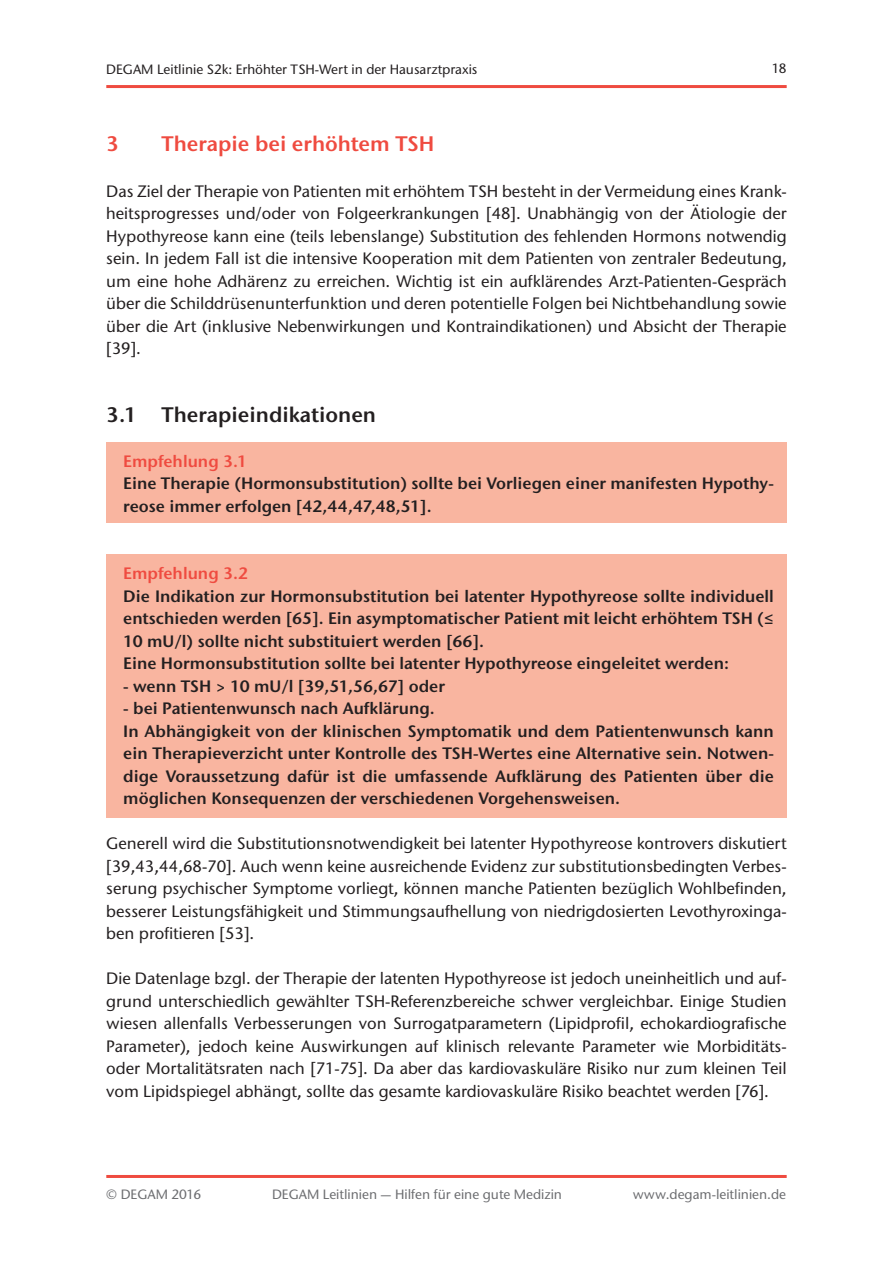
<style>
.page{position:relative;width:893px;height:1263px;background:#fff}
.page>*{position:absolute;margin:0;border:0;box-sizing:border-box;transform-origin:0 0}
.t1{font:600 21px "Stone Sans ITC Pro";color:#ef4b40}
.t2{font:600 21px "Stone Sans ITC Pro";color:#231f20}
.t3{font:500 16.5px/22.5px "Stone Sans ITC Std";color:#231f20;text-align:justify}
.t4{font:600 16.5px/22.5px "Stone Sans ITC Pro";color:#231f20}
.t5{font:600 16.5px "Stone Sans ITC Pro";color:#ef4b40}
.t6{font:500 13.5px "Stone Sans ITC Std";color:#6c6d70}
.t7{font:500 13.5px "Stone Sans ITC Std";color:#231f20}
</style>
<div class="page">
<div style="left:106px;top:442px;width:681px;height:81px;background:#f9b5a0"></div>
<div style="left:106px;top:554px;width:681px;height:263px;background:#f9b5a0"></div>
<hr style="left:106px;top:85px;width:681px;height:3px;background:#ef4b40">
<hr style="left:106px;top:1175px;width:681px;height:3px;background:#ef4b40">
<p class="t7" style="left:106px;top:61px;width:373px">DEGAM Leitlinie S2k: Erhöhter TSH-Wert in der Hausarztpraxis</p>
<p class="t7" style="left:772px;top:60px;width:16px">18</p>
<p class="t1" style="left:106px;top:131px;width:14px">3</p>
<p class="t1" style="left:162px;top:131px;width:274px">Therapie bei erhöhtem TSH</p>
<p class="t3" style="left:106px;top:179px;width:682px">Das Ziel der Therapie von Patienten mit erhöhtem TSH besteht in der Vermeidung eines Krank&shy;heitsprogresses und/oder von Folgeerkrankungen [48]. Unabhängig von der Ätiologie der Hypothyreose kann eine (teils lebenslange) Substitution des fehlenden Hormons notwendig sein. In jedem Fall ist die intensive Kooperation mit dem Patienten von zentraler Bedeutung, um eine hohe Adhärenz zu erreichen. Wichtig ist ein aufklärendes Arzt-Patienten-Gespräch über die Schilddrüsenunterfunktion und deren potentielle Folgen bei Nichtbehandlung sowie über die Art (inklusive Nebenwirkungen und Kontraindikationen) und Absicht der Therapie [39].</p>
<p class="t2" style="left:106px;top:401px;width:271px">3.1 Therapieindikationen</p>
<p class="t5" style="left:123px;top:450px;width:125px">Empfehlung 3.1</p>
<p class="t4" style="left:123px;top:472px;width:652px">Eine Therapie (Hormonsubstitution) sollte bei Vorliegen einer manifesten Hypothy&shy;reose immer erfolgen [42,44,47,48,51].</p>
<p class="t5" style="left:123px;top:563px;width:126px">Empfehlung 3.2</p>
<p class="t4" style="left:123px;top:584px;width:652px">Die Indikation zur Hormonsubstitution bei latenter Hypothyreose sollte individuell entschieden werden [65]. Ein asymptomatischer Patient mit leicht erhöhtem TSH (≤ 10 mU/l) sollte nicht substituiert werden [66].<br>Eine Hormonsubstitution sollte bei latenter Hypothyreose eingeleitet werden:</p>
<p class="t4" style="left:123px;top:674px;width:323px">- wenn TSH &gt; 10 mU/l [39,51,56,67] oder</p>
<p class="t4" style="left:123px;top:697px;width:652px">- bei Patientenwunsch nach Aufklärung.<br>In Abhängigkeit von der klinischen Symptomatik und dem Patientenwunsch kann ein Therapieverzicht unter Kontrolle des TSH-Wertes eine Alternative sein. Notwen&shy;dige Voraussetzung dafür ist die umfassende Aufklärung des Patienten über die möglichen Konsequenzen der verschiedenen Vorgehensweisen.</p>
<p class="t3" style="left:106px;top:832px;width:682px">Generell wird die Substitutionsnotwendigkeit bei latenter Hypothyreose kontrovers diskutiert [39,43,44,68-70]. Auch wenn keine ausreichende Evidenz zur substitutionsbedingten Verbes&shy;serung psychischer Symptome vorliegt, können manche Patienten bezüglich Wohlbefinden, besserer Leistungsfähigkeit und Stimmungsaufhellung von niedrigdosierten Levothyroxinga&shy;ben profitieren [53].</p>
<p class="t3" style="left:106px;top:967px;width:682px">Die Datenlage bzgl. der Therapie der latenten Hypothyreose ist jedoch uneinheitlich und auf&shy;grund unterschiedlich gewählter TSH-Referenzbereiche schwer vergleichbar. Einige Studien wiesen allenfalls Verbesserungen von Surrogatparametern (Lipidprofil, echokardiografische Parameter), jedoch keine Auswirkungen auf klinisch relevante Parameter wie Morbiditäts&shy;oder Mortalitätsraten nach [71-75]. Da aber das kardiovaskuläre Risiko nur zum kleinen Teil vom Lipidspiegel abhängt, sollte das gesamte kardiovaskuläre Risiko beachtet werden [76].</p>
<p class="t6" style="left:106px;top:1186px;width:96px">© DEGAM 2016</p>
<p class="t6" style="left:272px;top:1186px;width:292px">DEGAM Leitlinien — Hilfen für eine gute Medizin</p>
<p class="t6" style="left:633px;top:1186px;width:155px">www.degam-leitlinien.de</p>
</div>
